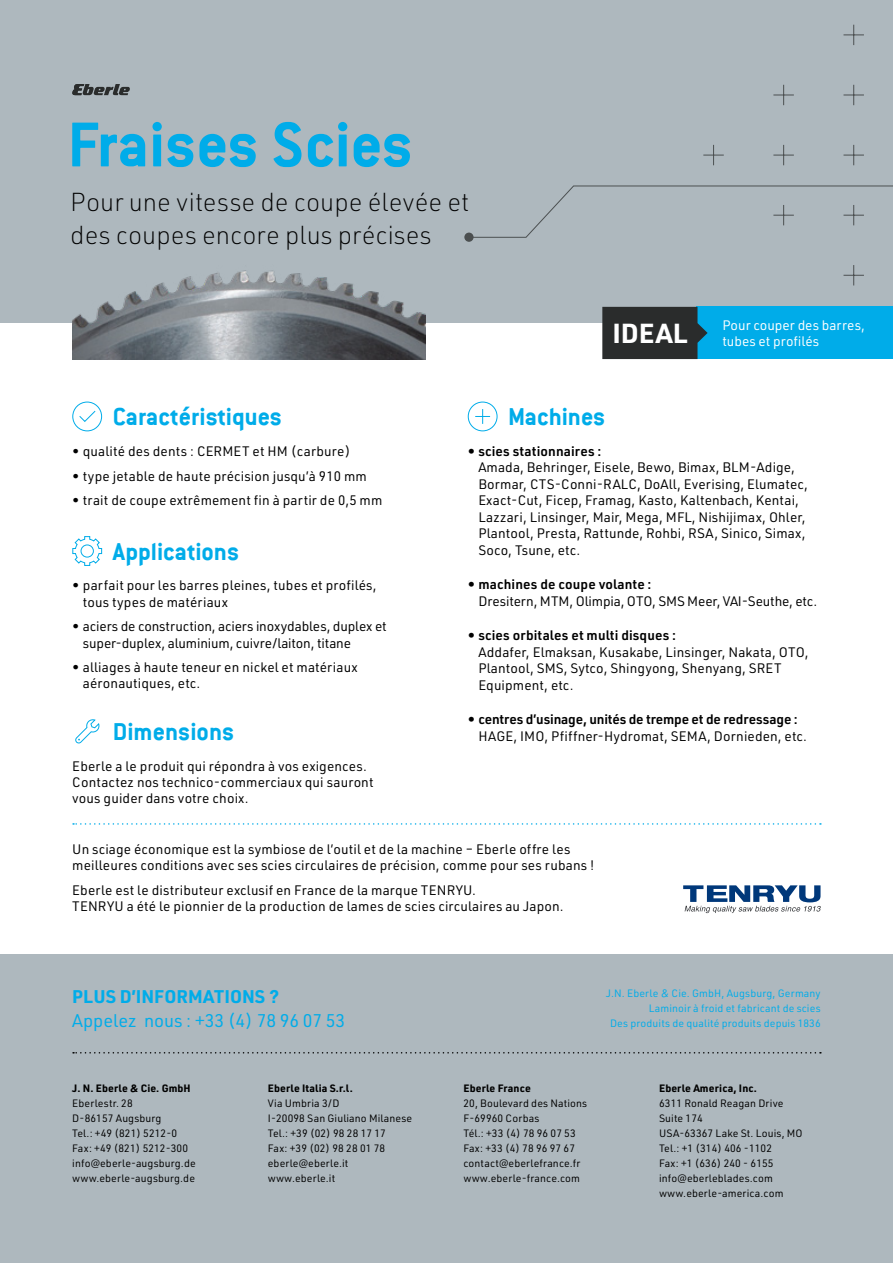
<style>
.page{position:relative;width:893px;height:1263px;background:#fff}
.page>*{position:absolute;margin:0;border:0;box-sizing:border-box;transform-origin:0 0}
.t1{font:69.45px "Eberle Conduit ITC Std Bold";color:#00ace9}
.t2{font:27px "Eberle Conduit ITC Std Bold";color:#00ace9}
.t3{font:700 27px "URWDIN";color:#fff}
.t4{font:200 25.5px/33px "URWDIN";color:#000}
.t5{font:18px "URWDIN";color:#00ace9}
.t6{font:700 18px "URWDIN";letter-spacing:.005em;color:#00ace9}
.t7{font:13.5px/16.5px "URWDIN";letter-spacing:.01em;color:#000}
.t8{font:13.5px/16.2px "URWDIN";letter-spacing:-.01em;color:#000}
.t9{font:600 13.5px "URWDIN";letter-spacing:.01em;color:#000}
.t10{font:600 13.5px "URWDIN";letter-spacing:-.01em;color:#000}
.t11{font:13.5px "URWDIN";color:#fff}
.t12{font:10.5px/15px "URWDIN";letter-spacing:.01em;color:#000}
.t13{font:10.5px/15px "URWDIN";letter-spacing:.01em;color:#00ace9;text-align:right}
.t14{font:700 10.5px "URWDIN";letter-spacing:.01em;color:#000}
</style>
<div class="page">
<div style="left:0;top:0;width:893px;height:323px;background:#aeb8be"></div>
<svg style="left:843px;top:25px;width:21px;height:20px"></svg>
<svg style="left:773px;top:85px;width:21px;height:20px"></svg>
<svg style="left:843px;top:85px;width:21px;height:20px"></svg>
<svg style="left:703px;top:145px;width:21px;height:20px"></svg>
<svg style="left:773px;top:145px;width:21px;height:20px"></svg>
<svg style="left:843px;top:145px;width:21px;height:20px"></svg>
<svg style="left:843px;top:265px;width:21px;height:20px"></svg>
<div style="left:72px;top:402px;width:30px;height:29px;border:1px solid #00ace9;border-radius:50%"></div>
<svg style="left:79px;top:410px;width:17px;height:12px"></svg>
<svg style="left:72px;top:536px;width:31px;height:30px"></svg>
<div style="left:81px;top:545px;width:12px;height:12px;background:#fff;border-radius:50%"></div>
<div style="left:81px;top:544px;width:13px;height:13px;border:1px solid #00ace9;border-radius:50%"></div>
<div style="left:468px;top:402px;width:30px;height:29px;border:1px solid #00ace9;border-radius:50%"></div>
<svg style="left:475px;top:409px;width:15px;height:15px"></svg>
<svg style="left:468px;top:185px;width:425px;height:53px"></svg>
<svg style="left:464px;top:233px;width:10px;height:9px"></svg>
<div style="left:0;top:954px;width:893px;height:309px;background:#aeb8be"></div>
<svg style="left:73px;top:1052px;width:748px;height:1px"></svg>
<svg style="left:73px;top:823px;width:748px;height:2px"></svg>
<svg style="left:683px;top:885px;width:138px;height:28px"></svg>
<svg style="left:75px;top:719px;width:24px;height:25px"></svg>
<img style="left:72px;top:270px;width:353px;height:89px">
<svg style="left:72px;top:84px;width:58px;height:11px"></svg>
<div style="left:697px;top:307px;width:196px;height:52px;background:#00ace9"></div>
<svg style="left:602px;top:307px;width:106px;height:52px"></svg>
<h1 class="t1" style="left:68px;top:109px;width:347px">Fraises Scies</h1>
<h3 class="t4" style="left:70px;top:185px;width:401px">Pour une vitesse de coupe élevée et des coupes encore plus précises</h3>
<h2 class="t3" style="left:612px;top:314px;width:77px">IDEAL</h2>
<p class="t11" style="left:722px;top:316px;width:144px">Pour couper des barres,</p>
<p class="t11" style="left:722px;top:332px;width:98px">tubes et profilés</p>
<h2 class="t2" style="left:113px;top:402px;width:171px">Caractéristiques</h2>
<p class="t7" style="left:72px;top:442px;width:280px">• qualité des dents : CERMET et HM (carbure)</p>
<p class="t7" style="left:72px;top:467px;width:296px">• type jetable de haute précision jusqu’à 910 mm</p>
<p class="t7" style="left:72px;top:492px;width:312px">• trait de coupe extrêmement fin à partir de 0,5 mm</p>
<h2 class="t2" style="left:113px;top:537px;width:128px">Applications</h2>
<p class="t7" style="left:83px;top:577px;width:295px;text-indent:-11px">• parfait pour les barres pleines, tubes et profilés, tous types de matériaux</p>
<p class="t8" style="left:83px;top:618px;width:305px;text-indent:-11px">• aciers de construction, aciers inoxydables, duplex et super-duplex, aluminium, cuivre/laiton, titane</p>
<p class="t7" style="left:83px;top:659px;width:276px;text-indent:-11px">• alliages à haute teneur en nickel et matériaux aéronautiques, etc.</p>
<h2 class="t2" style="left:113px;top:717px;width:123px">Dimensions</h2>
<p class="t7" style="left:72px;top:757px;width:303px">Eberle a le produit qui répondra à vos exigences.<br>Contactez nos technico-commerciaux qui sauront vous guider dans votre choix.</p>
<h2 class="t2" style="left:508px;top:402px;width:99px">Machines</h2>
<p class="t9" style="left:468px;top:442px;width:135px">• scies stationnaires :</p>
<p class="t7" style="left:478px;top:459px;width:331px">Amada, Behringer, Eisele, Bewo, Bimax, BLM-Adige, Bormar, CTS-Conni-RALC, DoAll, Everising, Elumatec, Exact-Cut, Ficep, Framag, Kasto, Kaltenbach, Kentai, Lazzari, Linsinger, Mair, Mega, MFL, Nishijimax, Ohler, Plantool, Presta, Rattunde, Rohbi, RSA, Sinico, Simax, Soco, Tsune, etc.</p>
<p class="t9" style="left:468px;top:575px;width:185px">• machines de coupe volante :</p>
<p class="t8" style="left:478px;top:593px;width:340px">Dresitern, MTM, Olimpia, OTO, SMS Meer, VAI-Seuthe, etc.</p>
<p class="t9" style="left:468px;top:626px;width:210px">• scies orbitales et multi disques :</p>
<p class="t7" style="left:478px;top:643px;width:332px">Addafer, Elmaksan, Kusakabe, Linsinger, Nakata, OTO,<br>Plantool, SMS, Sytco, Shingyong, Shenyang, SRET<br>Equipment, etc.</p>
<p class="t10" style="left:468px;top:710px;width:332px">• centres d’usinage, unités de trempe et de redressage :</p>
<p class="t7" style="left:478px;top:727px;width:330px">HAGE, IMO, Pfiffner-Hydromat, SEMA, Dornieden, etc.</p>
<p class="t7" style="left:72px;top:841px;width:524px">Un sciage économique est la symbiose de l’outil et de la machine – Eberle offre les meilleures conditions avec ses scies circulaires de précision, comme pour ses rubans !</p>
<p class="t7" style="left:72px;top:882px;width:493px">Eberle est le distributeur exclusif en France de la marque TENRYU.<br>TENRYU a été le pionnier de la production de lames de scies circulaires au Japon.</p>
<h3 class="t6" style="left:72px;top:984px;width:208px">PLUS D’INFORMATIONS ?</h3>
<h3 class="t5" style="left:72px;top:1008px;width:274px">Appelez nous : +33 (4) 78 96 07 53</h3>
<p class="t14" style="left:72px;top:1081px;width:120px">J. N. Eberle &amp; Cie. GmbH</p>
<p class="t12" style="left:72px;top:1095px;width:125px">Eberlestr. 28<br>D-86157 Augsburg<br>Tel.: +49 (821) 5212-0<br>Fax: +49 (821) 5212-300 info@eberle-augsburg.de www.eberle-augsburg.de</p>
<p class="t14" style="left:268px;top:1081px;width:86px">Eberle Italia S.r.l.</p>
<p class="t12" style="left:268px;top:1095px;width:146px">Via Umbria 3/D<br>I-20098 San Giuliano Milanese<br>Tel.: +39 (02) 98 28 17 17<br>Fax: +39 (02) 98 28 01 78 eberle@eberle.it www.eberle.it</p>
<p class="t13" style="left:606px;top:985px;width:216px">J.N. Eberle &amp; Cie. GmbH, Augsburg, Germany<br>Laminoir à froid et fabricant de scies<br>Des produits de qualité produits depuis 1836</p>
<p class="t14" style="left:463px;top:1081px;width:69px">Eberle France</p>
<p class="t12" style="left:463px;top:1095px;width:125px">20, Boulevard des Nations<br>F-69960 Corbas<br>Tél.: +33 (4) 78 96 07 53<br>Fax: +33 (4) 78 96 97 67 contact@eberlefrance.fr www.eberle-france.com</p>
<p class="t14" style="left:659px;top:1081px;width:99px">Eberle America, Inc.</p>
<p class="t12" style="left:659px;top:1095px;width:145px">6311 Ronald Reagan Drive<br>Suite 174<br>USA-63367 Lake St. Louis, MO<br>Tel.: +1 (314) 406 -1102<br>Fax: +1 (636) 240 - 6155 info@eberleblades.com www.eberle-america.com</p>
</div>
